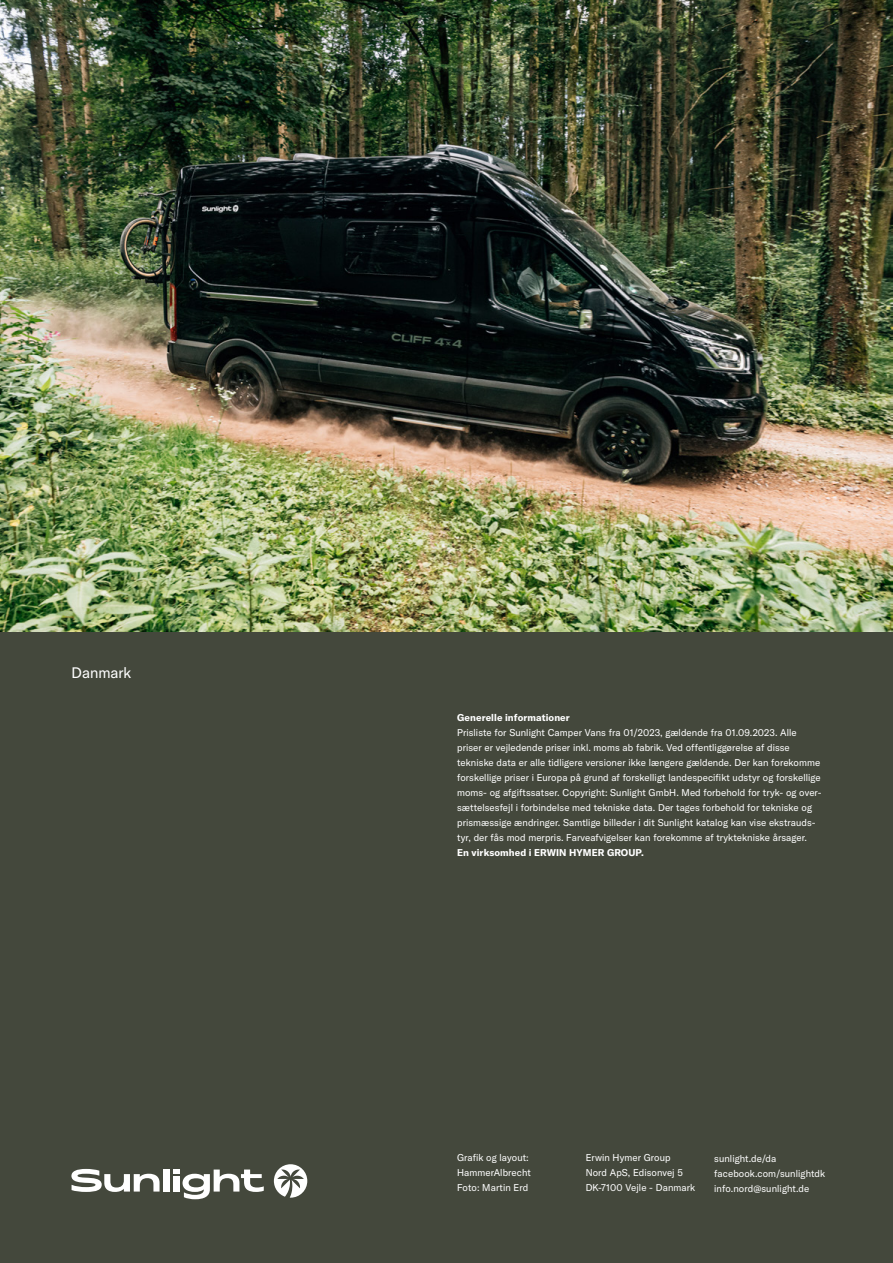
<style>
.page{position:relative;width:893px;height:1263px;background:#fff}
.page>*{position:absolute;margin:0;border:0;box-sizing:border-box;transform-origin:0 0}
.t1{font:15px "GT America";color:#fff}
.t2{font:9.75px/15px "GT America";letter-spacing:.01em;color:#fff}
.t3{font:700 9.75px "GT America";letter-spacing:.01em;color:#fff}
</style>
<div class="page">
<div style="left:0;top:626px;width:893px;height:637px;background:#44483c"></div>
<div style="left:163px;top:1169px;width:6px;height:22px;background:#fff"></div>
<svg style="left:71px;top:1169px;width:89px;height:23px"></svg>
<svg style="left:173px;top:1169px;width:91px;height:30px"></svg>
<svg style="left:274px;top:1164px;width:33px;height:34px"></svg>
<img style="left:0;top:0;width:893px;height:631px">
<h1 class="t1" style="left:71px;top:664px;width:61px">Danmark</h1>
<p class="t3" style="left:457px;top:712px;width:114px">Generelle informationer</p>
<p class="t2" style="left:457px;top:725px;width:366px">Prisliste for Sunlight Camper Vans fra 01/2023, gældende fra 01.09.2023. Alle priser er vejledende priser inkl. moms ab fabrik. Ved offentliggørelse af disse tekniske data er alle tidligere versioner ikke længere gældende. Der kan forekomme forskellige priser i Europa på grund af forskelligt landespecifikt udstyr og forskellige moms- og afgiftssatser. Copyright: Sunlight GmbH. Med forbehold for tryk- og over&shy;sættelsesfejl i forbindelse med tekniske data. Der tages forbehold for tekniske og prismæssige ændringer. Samtlige billeder i dit Sunlight katalog kan vise ekstrauds&shy;tyr, der fås mod merpris. Farveafvigelser kan forekomme af tryktekniske årsager.</p>
<p class="t3" style="left:457px;top:847px;width:188px">En virksomhed i ERWIN HYMER GROUP.</p>
<p class="t2" style="left:457px;top:1150px;width:75px">Grafik og layout:<br>HammerAlbrecht<br>Foto: Martin Erd</p>
<p class="t2" style="left:714px;top:1150px;width:112px">sunlight.de/da facebook.com/sunlightdk info.nord@sunlight.de</p>
<p class="t2" style="left:586px;top:1150px;width:111px">Erwin Hymer Group<br>Nord ApS, Edisonvej 5<br>DK-7100 Vejle - Danmark</p>
</div>
